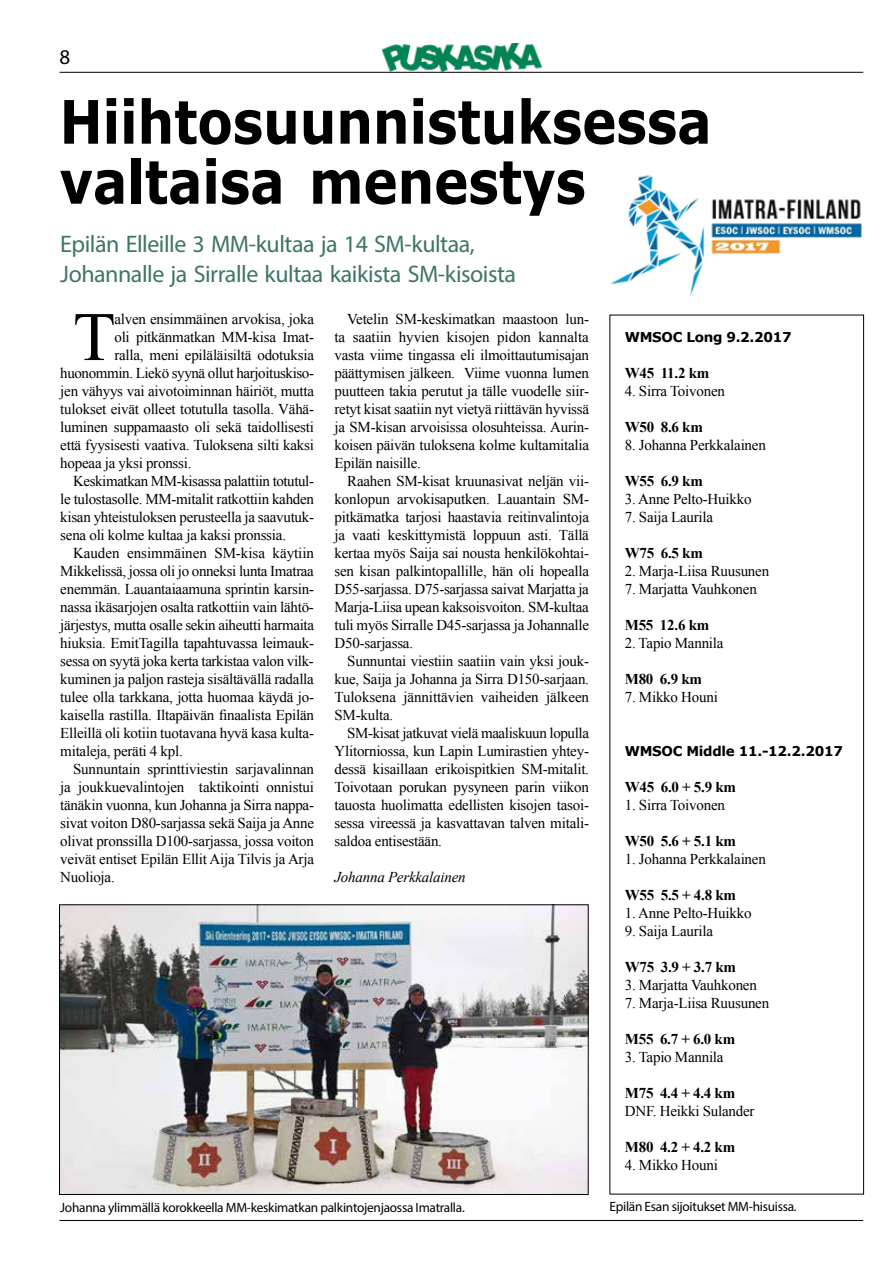
<style>
.page{position:relative;width:893px;height:1263px;background:#fff}
.page>*{position:absolute;margin:0;border:0;box-sizing:border-box;transform-origin:0 0}
.t1{font:69.3px "Times New Roman";color:#000}
.t2{font:700 60px/60px "Verdana";letter-spacing:-.005em;color:#000;scale:.86 1}
.t3{font:24px/30px "Myriad Pro";letter-spacing:-.02em;color:#407663}
.t4{font:21px "Myriad Pro";color:#000}
.t5{font:15px/18px "Times New Roman";letter-spacing:-.015em;color:#000;text-align:justify}
.t6{font:700 15px "Times New Roman";letter-spacing:-.015em;color:#000}
.t7{font:italic 15px "Times New Roman";letter-spacing:-.015em;color:#000}
.t8{font:14.55px "Calibri";color:#000}
.t9{font:13.5px "Myriad Pro";letter-spacing:-.02em;color:#000}
.t10{font:700 13.5px "Verdana";letter-spacing:-.02em;color:#000}
</style>
<div class="page">
<img style="left:382px;top:44px;width:159px;height:28px">
<hr style="left:60px;top:72px;width:803px;height:1px;background:#000">
<hr style="left:60px;top:1220px;width:803px;height:1px;background:#000">
<div style="left:609px;top:315px;width:255px;height:879px;border:1px solid #000"></div>
<img style="left:610px;top:174px;width:252px;height:122px">
<img style="left:61px;top:906px;width:526px;height:287px">
<div style="left:59px;top:904px;width:530px;height:291px;border:1px solid #000"></div>
<h3 class="t4" style="left:60px;top:44px;width:12px">8</h3>
<h2 class="t2" style="left:60px;top:91px;width:760px">Hiihtosuunnistuksessa valtaisa menestys</h2>
<h3 class="t3" style="left:60px;top:228px;width:457px">Epilän Elleille 3 MM-kultaa ja 14 SM-kultaa,<br>Johannalle ja Sirralle kultaa kaikista SM-kisoista</h3>
<h1 class="t1" style="left:73px;top:290px;width:44px">T</h1>
<p class="t5" style="left:114px;top:310px;width:201px">alven ensimmäinen arvokisa, joka</p>
<p class="t5" style="left:114px;top:328px;width:201px">oli pitkänmatkan MM-kisa Imat-</p>
<p class="t5" style="left:114px;top:346px;width:201px">ralla, meni epiläläisiltä odotuksia</p>
<p class="t5" style="left:60px;top:364px;width:255px">huonommin. Liekö syynä ollut harjoituskiso-</p>
<p class="t5" style="left:60px;top:382px;width:255px">jen vähyys vai aivotoiminnan häiriöt, mutta</p>
<p class="t5" style="left:60px;top:400px;width:255px">tulokset eivät olleet totutulla tasolla. Vähä-</p>
<p class="t5" style="left:60px;top:418px;width:255px">luminen suppamaasto oli sekä taidollisesti</p>
<p class="t5" style="left:60px;top:436px;width:255px">että fyysisesti vaativa. Tuloksena silti kaksi</p>
<p class="t5" style="left:60px;top:454px;width:133px">hopeaa ja yksi pronssi.</p>
<p class="t5" style="left:73px;top:472px;width:242px">Keskimatkan MM-kisassa palattiin totutul-</p>
<p class="t5" style="left:60px;top:490px;width:255px">le tulostasolle. MM-mitalit ratkottiin kahden</p>
<p class="t5" style="left:60px;top:508px;width:255px">kisan yhteistuloksen perusteella ja saavutuk-</p>
<p class="t5" style="left:60px;top:526px;width:227px">sena oli kolme kultaa ja kaksi pronssia.</p>
<p class="t5" style="left:73px;top:544px;width:243px">Kauden ensimmäinen SM-kisa käytiin</p>
<p class="t5" style="left:60px;top:562px;width:255px">Mikkelissä, jossa oli jo onneksi lunta Imatraa</p>
<p class="t5" style="left:60px;top:580px;width:255px">enemmän. Lauantaiaamuna sprintin karsin-</p>
<p class="t5" style="left:60px;top:598px;width:255px">nassa ikäsarjojen osalta ratkottiin vain lähtö-</p>
<p class="t5" style="left:60px;top:616px;width:255px">järjestys, mutta osalle sekin aiheutti harmaita</p>
<p class="t5" style="left:60px;top:634px;width:254px">hiuksia. EmitTagilla tapahtuvassa leimauk-</p>
<p class="t5" style="left:60px;top:652px;width:254px">sessa on syytä joka kerta tarkistaa valon vilk-</p>
<p class="t5" style="left:60px;top:670px;width:255px">kuminen ja paljon rasteja sisältävällä radalla</p>
<p class="t5" style="left:60px;top:688px;width:255px">tulee olla tarkkana, jotta huomaa käydä jo-</p>
<p class="t5" style="left:60px;top:706px;width:255px">kaisella rastilla. Iltapäivän finaalista Epilän</p>
<p class="t5" style="left:60px;top:724px;width:255px">Elleillä oli kotiin tuotavana hyvä kasa kulta-</p>
<p class="t5" style="left:60px;top:742px;width:124px">mitaleja, peräti 4 kpl.</p>
<p class="t5" style="left:73px;top:760px;width:243px">Sunnuntain sprinttiviestin sarjavalinnan</p>
<p class="t5" style="left:60px;top:778px;width:255px">ja joukkuevalintojen taktikointi onnistui</p>
<p class="t5" style="left:60px;top:796px;width:255px">tänäkin vuonna, kun Johanna ja Sirra nappa-</p>
<p class="t5" style="left:60px;top:814px;width:255px">sivat voiton D80-sarjassa sekä Saija ja Anne</p>
<p class="t5" style="left:60px;top:832px;width:255px">olivat pronssilla D100-sarjassa, jossa voiton</p>
<p class="t5" style="left:60px;top:850px;width:255px">veivät entiset Epilän Ellit Aija Tilvis ja Arja</p>
<p class="t5" style="left:60px;top:868px;width:56px">Nuolioja.</p>
<p class="t5" style="left:334px;top:310px;width:256px;text-indent:13px">Vetelin SM-keskimatkan maastoon lun&shy;ta saatiin hyvien kisojen pidon kannalta vasta viime tingassa eli ilmoittautumisajan päättymisen jälkeen. Viime vuonna lumen puutteen takia perutut ja tälle vuodelle siir&shy;retyt kisat saatiin nyt vietyä riittävän hyvissä ja SM-kisan arvoisissa olosuhteissa. Aurin&shy;koisen päivän tuloksena kolme kultamitalia Epilän naisille.</p>
<p class="t5" style="left:334px;top:472px;width:256px;text-indent:13px">Raahen SM-kisat kruunasivat neljän vii&shy;konlopun arvokisaputken. Lauantain SM&shy;pitkämatka tarjosi haastavia reitinvalintoja ja vaati keskittymistä loppuun asti. Tällä kertaa myös Saija sai nousta henkilökohtai&shy;sen kisan palkintopallille, hän oli hopealla D55-sarjassa. D75-sarjassa saivat Marjatta ja Marja-Liisa upean kaksoisvoiton. SM-kultaa tuli myös Sirralle D45-sarjassa ja Johannalle D50-sarjassa.</p>
<p class="t5" style="left:334px;top:652px;width:256px;text-indent:13px">Sunnuntai viestiin saatiin vain yksi jouk&shy;kue, Saija ja Johanna ja Sirra D150-sarjaan.<br>Tuloksena jännittävien vaiheiden jälkeen SM-kulta.</p>
<p class="t5" style="left:334px;top:724px;width:256px;text-indent:13px">SM-kisat jatkuvat vielä maaliskuun lopulla Ylitorniossa, kun Lapin Lumirastien yhtey&shy;dessä kisaillaan erikoispitkien SM-mitalit.<br>Toivotaan porukan pysyneen parin viikon tauosta huolimatta edellisten kisojen tasoi&shy;sessa vireessä ja kasvattavan talven mitali&shy;saldoa entisestään.</p>
<p class="t7" style="left:334px;top:867px;width:133px">Johanna Perkkalainen</p>
<p class="t9" style="left:60px;top:1199px;width:406px">Johanna ylimmällä korokkeella MM-keskimatkan palkintojenjaossa Imatralla.</p>
<p class="t8" style="left:639px;top:322px;width:198px">Hiihtosuunnistuksen arvokilpailut</p>
<p class="t10" style="left:625px;top:328px;width:169px">WMSOC Long 9.2.2017</p>
<p class="t6" style="left:625px;top:363px;width:86px">W45 11.2 km</p>
<p class="t5" style="left:625px;top:382px;width:102px">4. Sirra Toivonen</p>
<p class="t6" style="left:625px;top:417px;width:80px">W50 8.6 km</p>
<p class="t5" style="left:625px;top:436px;width:143px">8. Johanna Perkkalainen</p>
<p class="t6" style="left:625px;top:471px;width:80px">W55 6.9 km</p>
<p class="t5" style="left:625px;top:490px;width:128px">3. Anne Pelto-Huikko</p>
<p class="t5" style="left:625px;top:508px;width:90px">7. Saija Laurila</p>
<p class="t6" style="left:625px;top:543px;width:80px">W75 6.5 km</p>
<p class="t5" style="left:625px;top:562px;width:146px">2. Marja-Liisa Ruusunen</p>
<p class="t5" style="left:625px;top:580px;width:134px">7. Marjatta Vauhkonen</p>
<p class="t6" style="left:625px;top:615px;width:86px">M55 12.6 km</p>
<p class="t5" style="left:625px;top:634px;width:100px">2. Tapio Mannila</p>
<p class="t6" style="left:625px;top:669px;width:79px">M80 6.9 km</p>
<p class="t5" style="left:625px;top:688px;width:95px">7. Mikko Houni</p>
<p class="t10" style="left:625px;top:742px;width:220px">WMSOC Middle 11.-12.2.2017</p>
<p class="t6" style="left:625px;top:777px;width:113px">W45 6.0 + 5.9 km</p>
<p class="t5" style="left:625px;top:796px;width:102px">1. Sirra Toivonen</p>
<p class="t6" style="left:625px;top:831px;width:113px">W50 5.6 + 5.1 km</p>
<p class="t5" style="left:625px;top:850px;width:143px">1. Johanna Perkkalainen</p>
<p class="t6" style="left:625px;top:885px;width:113px">W55 5.5 + 4.8 km</p>
<p class="t5" style="left:625px;top:904px;width:128px">1. Anne Pelto-Huikko</p>
<p class="t5" style="left:625px;top:922px;width:90px">9. Saija Laurila</p>
<p class="t6" style="left:625px;top:957px;width:113px">W75 3.9 + 3.7 km</p>
<p class="t5" style="left:625px;top:976px;width:134px">3. Marjatta Vauhkonen</p>
<p class="t5" style="left:625px;top:994px;width:146px">7. Marja-Liisa Ruusunen</p>
<p class="t6" style="left:625px;top:1029px;width:112px">M55 6.7 + 6.0 km</p>
<p class="t5" style="left:625px;top:1048px;width:100px">3. Tapio Mannila</p>
<p class="t6" style="left:625px;top:1083px;width:112px">M75 4.4 + 4.4 km</p>
<p class="t5" style="left:625px;top:1102px;width:131px">DNF. Heikki Sulander</p>
<p class="t6" style="left:625px;top:1137px;width:112px">M80 4.2 + 4.2 km</p>
<p class="t5" style="left:625px;top:1156px;width:95px">4. Mikko Houni</p>
<p class="t9" style="left:609px;top:1198px;width:189px">Epilän Esan sijoitukset MM-hisuissa.</p>
</div>
